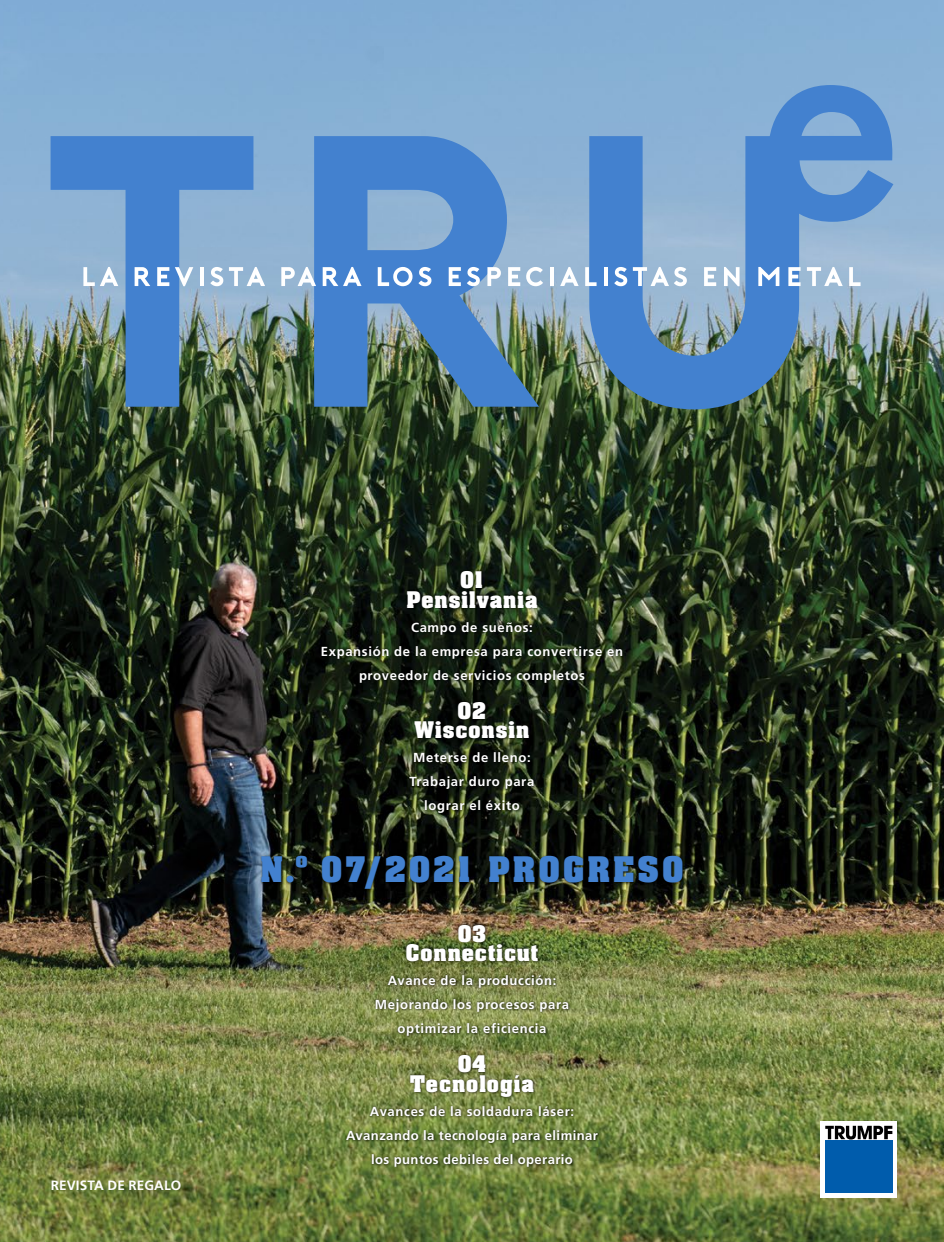
<style>
.page{position:relative;width:944px;height:1242px;background:#fff}
.page>*{position:absolute;margin:0;border:0;box-sizing:border-box;transform-origin:0 0}
.t1{font:700 30px "Aachen Std";letter-spacing:.105em;color:#4381cf}
.t2{font:700 19.5px/19.5px "Aachen Std";letter-spacing:.05em;color:#fff;text-align:center}
.t3{font:700 13.5px "Frutiger LT Std";letter-spacing:.005em;color:#fff}
.t4{font:700 13.05px/24px "Frutiger LT Std";letter-spacing:.05em;color:#fff;text-align:center}
.t5{font:700 13.05px/24px "Frutiger LT Std";letter-spacing:.03em;color:#fff;text-align:center}
</style>
<div class="page">
<img style="left:0;top:0;width:944px;height:1242px">
<svg style="left:51px;top:136px;width:748px;height:273px;background:#648fb6"></svg>
<svg style="left:768px;top:85px;width:125px;height:137px;background:#5c91d1"></svg>
<div style="left:821px;top:1121px;width:76px;height:76px;background:#fff"></div>
<div style="left:825px;top:1140px;width:67px;height:53px;background:#005cac"></div>
<svg style="left:825px;top:1125px;width:67px;height:14px"></svg>
<svg style="left:83px;top:267px;width:35px;height:19px"></svg>
<svg style="left:135px;top:267px;width:15px;height:19px"></svg>
<svg style="left:157px;top:267px;width:12px;height:19px"></svg>
<svg style="left:175px;top:267px;width:18px;height:19px"></svg>
<hr style="left:200px;top:267px;width:4px;height:19px;background:#fff">
<svg style="left:210px;top:267px;width:13px;height:19px"></svg>
<svg style="left:229px;top:267px;width:36px;height:19px"></svg>
<svg style="left:281px;top:267px;width:35px;height:19px"></svg>
<svg style="left:323px;top:267px;width:39px;height:19px"></svg>
<svg style="left:378px;top:267px;width:34px;height:19px"></svg>
<svg style="left:418px;top:267px;width:13px;height:19px"></svg>
<svg style="left:449px;top:267px;width:12px;height:19px"></svg>
<svg style="left:467px;top:267px;width:13px;height:19px"></svg>
<svg style="left:487px;top:267px;width:14px;height:19px"></svg>
<svg style="left:508px;top:267px;width:12px;height:19px"></svg>
<svg style="left:526px;top:267px;width:17px;height:19px"></svg>
<hr style="left:550px;top:267px;width:4px;height:19px;background:#fff">
<svg style="left:560px;top:267px;width:19px;height:19px"></svg>
<svg style="left:585px;top:267px;width:12px;height:19px"></svg>
<hr style="left:604px;top:267px;width:3px;height:19px;background:#fff">
<svg style="left:614px;top:267px;width:13px;height:19px"></svg>
<svg style="left:633px;top:267px;width:54px;height:19px"></svg>
<svg style="left:704px;top:267px;width:12px;height:19px"></svg>
<svg style="left:724px;top:267px;width:16px;height:19px"></svg>
<svg style="left:758px;top:267px;width:103px;height:19px"></svg>
<div style="left:261px;top:855px;width:424px;height:37px;background:#000;opacity:.3"></div>
<div style="left:259px;top:853px;width:426px;height:38px;background:#000;opacity:.6"></div>
<div style="left:320px;top:569px;width:305px;height:246px;background:#000;opacity:.6"></div>
<div style="left:344px;top:922px;width:256px;height:246px;background:#000;opacity:.6"></div>
<p class="t3" style="left:51px;top:1177px;width:132px">REVISTA DE REGALO</p>
<h2 class="t2" style="left:406px;top:570px;width:133px">01<br>Pensilvania</h2>
<p class="t4" style="left:321px;top:615px;width:304px">Campo de sueños:<br>Expansión de la empresa para convertirse en proveedor de servicios completos</p>
<h2 class="t2" style="left:415px;top:701px;width:116px">02<br>Wisconsin</h2>
<p class="t4" style="left:410px;top:746px;width:126px">Meterse de lleno:<br>Trabajar duro para lograr el éxito</p>
<h1 class="t1" style="left:260px;top:848px;width:425px">N.º 07/2021 Progreso</h1>
<h2 class="t2" style="left:406px;top:924px;width:134px">03<br>Connecticut</h2>
<p class="t4" style="left:375px;top:969px;width:196px">Avance de la producción:<br>Mejorando los procesos para optimizar la eficiencia</p>
<h2 class="t2" style="left:410px;top:1054px;width:125px">04<br>Tecnología</h2>
<p class="t5" style="left:346px;top:1099px;width:253px">Avances de la soldadura láser:<br>Avanzando la tecnología para eliminar los puntos debiles del operario</p>
</div>
